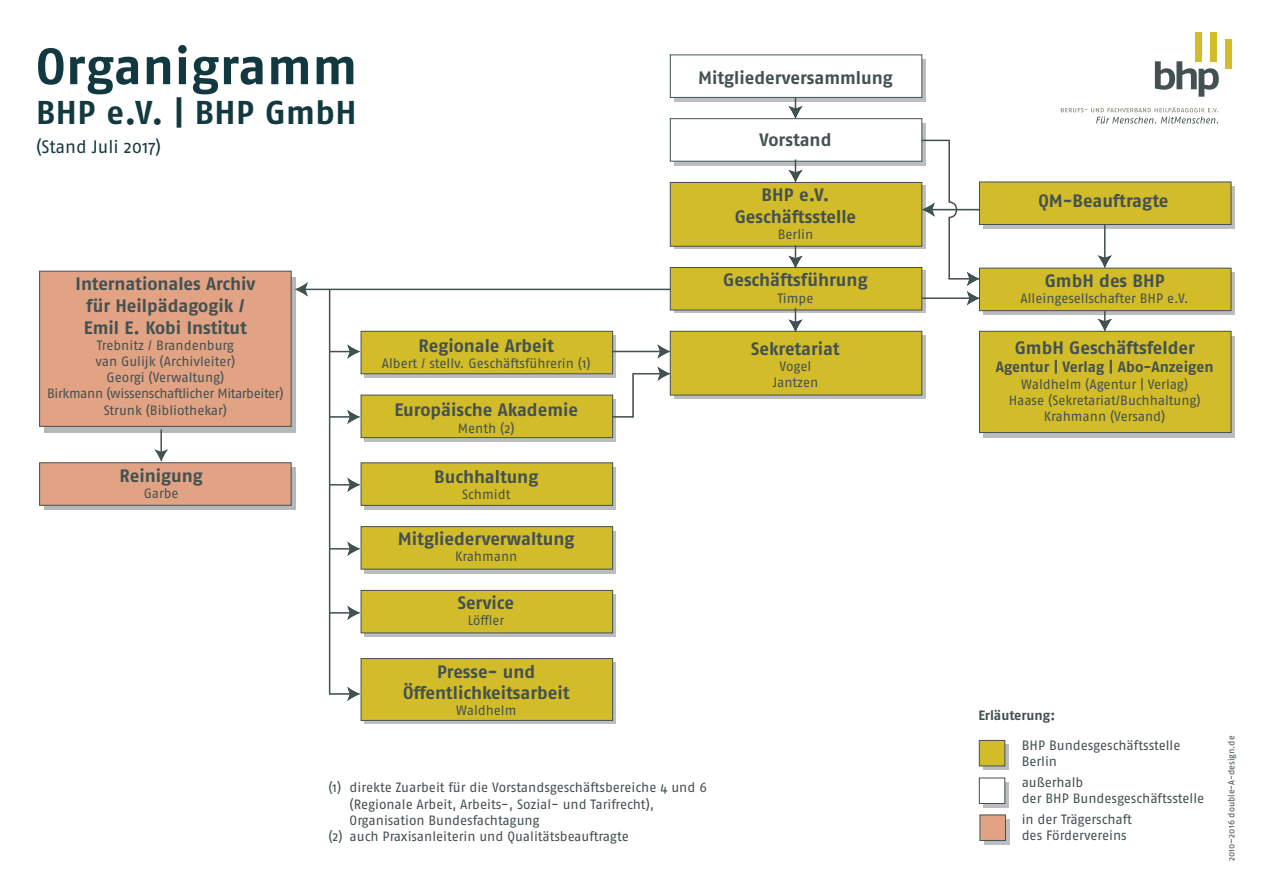
<style>
.page{position:relative;width:1263px;height:893px;background:#fff}
.page>*{position:absolute;margin:0;border:0;box-sizing:border-box;transform-origin:0 0}
.t1{font:700 51px "Fago No";letter-spacing:.01em;color:#133940}
.t2{font:700 33px "Fago No";letter-spacing:.015em;color:#133940}
.t3{font:700 18px/21.6px "Fago No";color:#435151;text-align:center}
.t4{font:18px "Fago No";color:#133940}
.t5{font:700 15px "Fago No";letter-spacing:-.005em;color:#435151}
.t6{font:13.5px/16.2px "Fago No";letter-spacing:-.005em;color:#435151;text-align:center}
.t7{font:13.5px/16.2px "Fago No Regular Tf";letter-spacing:-.005em;color:#435151}
.t8{font:13.5px "Fago No Bold Tf";letter-spacing:-.005em;color:#435151}
.t9{font:9px "Fago No";color:#435151}
</style>
<div class="page">
<div style="left:674px;top:59px;width:251px;height:43px;background:#bcbdc0"></div>
<div style="left:674px;top:123px;width:251px;height:42px;background:#bcbdc0"></div>
<div style="left:674px;top:185px;width:251px;height:64px;background:#bcbdc0"></div>
<svg style="left:365px;top:336px;width:251px;height:42px"></svg>
<div style="left:365px;top:662px;width:251px;height:62px;background:#bcbdc0"></div>
<div style="left:365px;top:467px;width:251px;height:43px;background:#bcbdc0"></div>
<svg style="left:365px;top:531px;width:251px;height:42px"></svg>
<svg style="left:365px;top:595px;width:251px;height:42px"></svg>
<svg style="left:365px;top:399px;width:251px;height:43px"></svg>
<svg style="left:674px;top:280px;width:251px;height:33px"></svg>
<svg style="left:674px;top:336px;width:251px;height:63px"></svg>
<svg style="left:983px;top:272px;width:252px;height:43px"></svg>
<div style="left:983px;top:336px;width:252px;height:102px;background:#bcbdc0"></div>
<div style="left:670px;top:55px;width:252px;height:43px;background:#fff;border:1px solid #435151"></div>
<div style="left:670px;top:118px;width:252px;height:44px;background:#fff;border:1px solid #435151"></div>
<div style="left:670px;top:182px;width:252px;height:65px;background:#d3bc29;border:1px solid #435151"></div>
<div style="left:361px;top:331px;width:252px;height:43px;background:#d3bc29;border:1px solid #435151"></div>
<div style="left:361px;top:658px;width:252px;height:63px;background:#d3bc29;border:1px solid #435151"></div>
<div style="left:361px;top:462px;width:252px;height:44px;background:#d3bc29;border:1px solid #435151"></div>
<div style="left:361px;top:526px;width:252px;height:43px;background:#d3bc29;border:1px solid #435151"></div>
<div style="left:361px;top:590px;width:252px;height:43px;background:#d3bc29;border:1px solid #435151"></div>
<div style="left:361px;top:395px;width:252px;height:43px;background:#d3bc29;border:1px solid #435151"></div>
<div style="left:670px;top:267px;width:252px;height:43px;background:#d3bc29;border:1px solid #435151"></div>
<div style="left:670px;top:331px;width:252px;height:64px;background:#d3bc29;border:1px solid #435151"></div>
<div style="left:979px;top:268px;width:252px;height:43px;background:#d3bc29;border:1px solid #435151"></div>
<div style="left:979px;top:331px;width:252px;height:102px;background:#d3bc29;border:1px solid #435151"></div>
<div style="left:44px;top:277px;width:251px;height:155px;background:linear-gradient(to right,#b4baba,#b4baba)"></div>
<div style="left:44px;top:467px;width:251px;height:42px;background:linear-gradient(to right,#b4baba,#b4baba)"></div>
<div style="left:39px;top:271px;width:252px;height:156px;background:#e2a384;border:1px solid #435151"></div>
<div style="left:39px;top:462px;width:252px;height:44px;background:#e2a384;border:1px solid #435151"></div>
<div style="left:983px;top:186px;width:252px;height:43px;background:#bcbdc0"></div>
<div style="left:979px;top:182px;width:252px;height:43px;background:#d3bc29;border:1px solid #435151"></div>
<div style="left:1195px;top:32px;width:7px;height:29px;background:#d3bc29"></div>
<div style="left:1210px;top:32px;width:7px;height:29px;background:#d3bc29"></div>
<div style="left:1225px;top:40px;width:6px;height:29px;background:#d3bc29"></div>
<svg style="left:1155px;top:61px;width:64px;height:36px"></svg>
<svg style="left:1061px;top:107px;width:157px;height:17px"></svg>
<svg style="left:788px;top:97px;width:15px;height:22px"></svg>
<svg style="left:788px;top:160px;width:15px;height:23px"></svg>
<svg style="left:1098px;top:311px;width:14px;height:21px"></svg>
<hr style="left:1104px;top:224px;width:1px;height:35px;background:#435151">
<svg style="left:1098px;top:255px;width:14px;height:13px"></svg>
<svg style="left:330px;top:344px;width:30px;height:15px"></svg>
<hr style="left:612px;top:351px;width:49px;height:1px;background:#435151">
<svg style="left:657px;top:344px;width:13px;height:15px"></svg>
<svg style="left:634px;top:367px;width:36px;height:14px"></svg>
<hr style="left:330px;top:416px;width:21px;height:2px;background:#435151">
<svg style="left:347px;top:410px;width:13px;height:14px"></svg>
<hr style="left:330px;top:693px;width:21px;height:2px;background:#435151">
<svg style="left:347px;top:687px;width:13px;height:14px"></svg>
<hr style="left:330px;top:484px;width:21px;height:2px;background:#435151">
<svg style="left:347px;top:478px;width:13px;height:14px"></svg>
<hr style="left:330px;top:548px;width:21px;height:2px;background:#435151">
<svg style="left:347px;top:542px;width:13px;height:14px"></svg>
<hr style="left:330px;top:612px;width:21px;height:2px;background:#435151">
<svg style="left:347px;top:606px;width:13px;height:14px"></svg>
<svg style="left:788px;top:308px;width:15px;height:24px"></svg>
<hr style="left:329px;top:289px;width:1px;height:406px;background:#435151">
<hr style="left:612px;top:416px;width:21px;height:2px;background:#435151">
<hr style="left:632px;top:373px;width:2px;height:45px;background:#435151">
<hr style="left:922px;top:297px;width:49px;height:2px;background:#435151">
<svg style="left:788px;top:245px;width:15px;height:24px"></svg>
<hr style="left:304px;top:289px;width:366px;height:1px;background:#435151">
<svg style="left:295px;top:282px;width:13px;height:14px"></svg>
<svg style="left:983px;top:745px;width:26px;height:25px"></svg>
<div style="left:979px;top:740px;width:26px;height:26px;background:#d3bc29;border:1px solid #435151"></div>
<svg style="left:983px;top:782px;width:26px;height:26px"></svg>
<div style="left:979px;top:778px;width:26px;height:26px;background:#fff;border:1px solid #435151"></div>
<hr style="left:948px;top:278px;width:23px;height:2px;background:#435151">
<svg style="left:967px;top:272px;width:13px;height:33px"></svg>
<hr style="left:931px;top:209px;width:49px;height:1px;background:#435151">
<svg style="left:922px;top:139px;width:36px;height:141px"></svg>
<div style="left:984px;top:819px;width:26px;height:26px;background:#bcbdc0"></div>
<div style="left:979px;top:814px;width:27px;height:27px;background:#e2a384;border:1px solid #435151"></div>
<hr style="left:160px;top:429px;width:2px;height:24px;background:#435151">
<svg style="left:154px;top:449px;width:14px;height:13px"></svg>
<h1 class="t1" style="left:36px;top:36px;width:323px">Organigramm</h1>
<h2 class="t2" style="left:36px;top:93px;width:322px">BHP e.V. | BHP GmbH</h2>
<h3 class="t4" style="left:36px;top:136px;width:127px">(Stand Juli 2017)</h3>
<h3 class="t3" style="left:76px;top:273px;width:181px">Internationales Archiv für Heilpädagogik /<br>Emil E. Kobi Institut</h3>
<p class="t6" style="left:47px;top:337px;width:238px">Trebnitz / Brandenburg<br>van Gulijk (Archivleiter)<br>Georgi (Verwaltung)<br>Birkmann (wissenschaftlicher Mitarbeiter)<br>Strunk (Bibliothekar)</p>
<h3 class="t3" style="left:120px;top:465px;width:85px">Reinigung</h3>
<p class="t6" style="left:144px;top:485px;width:37px">Garbe</p>
<h3 class="t3" style="left:418px;top:335px;width:137px">Regionale Arbeit</h3>
<p class="t6" style="left:382px;top:355px;width:210px">Albert / stellv. Geschäftsführerin (1)</p>
<h3 class="t3" style="left:394px;top:399px;width:185px">Europäische Akademie</h3>
<p class="t6" style="left:458px;top:420px;width:58px">Menth (2)</p>
<h3 class="t3" style="left:434px;top:466px;width:106px">Buchhaltung</h3>
<p class="t6" style="left:462px;top:486px;width:50px">Schmidt</p>
<h3 class="t3" style="left:398px;top:528px;width:178px">Mitgliederverwaltung</h3>
<p class="t6" style="left:455px;top:548px;width:64px">Krahmann</p>
<h3 class="t3" style="left:458px;top:592px;width:58px">Service</h3>
<p class="t6" style="left:468px;top:612px;width:38px">Löffler</p>
<h3 class="t3" style="left:403px;top:660px;width:168px">Presse- und<br>Öffentlichkeitsarbeit</h3>
<p class="t6" style="left:456px;top:702px;width:62px">Waldhelm</p>
<h3 class="t3" style="left:698px;top:67px;width:196px">Mitgliederversammlung</h3>
<h3 class="t3" style="left:759px;top:129px;width:73px">Vorstand</h3>
<h3 class="t3" style="left:735px;top:184px;width:123px">BHP e.V.<br>Geschäftsstelle</h3>
<p class="t6" style="left:778px;top:226px;width:37px">Berlin</p>
<h3 class="t3" style="left:723px;top:269px;width:146px">Geschäftsführung</h3>
<p class="t6" style="left:777px;top:290px;width:37px">Timpe</p>
<h3 class="t3" style="left:751px;top:337px;width:90px">Sekretariat</h3>
<p class="t6" style="left:773px;top:358px;width:47px">Vogel<br>Jantzen</p>
<p class="t6" style="left:328px;top:779px;width:380px">(1) direkte Zuarbeit für die Vorstandsgeschäftsbereiche 4 und 6</p>
<p class="t6" style="left:350px;top:796px;width:306px">(Regionale Arbeit, Arbeits-, Sozial- und Tarifrecht),</p>
<p class="t6" style="left:350px;top:812px;width:191px">Organisation Bundesfachtagung</p>
<p class="t6" style="left:328px;top:828px;width:302px">(2) auch Praxisanleiterin und Qualitätsbeauftragte</p>
<h3 class="t3" style="left:1038px;top:190px;width:132px">QM-Beauftragte</h3>
<h3 class="t3" style="left:1045px;top:270px;width:121px">GmbH des BHP</h3>
<p class="t6" style="left:1020px;top:290px;width:170px">Alleingesellschafter BHP e.V.</p>
<h3 class="t3" style="left:1015px;top:337px;width:182px">GmbH Geschäftsfelder</h3>
<p class="t5" style="left:996px;top:358px;width:219px">Agentur | Verlag | Abo-Anzeigen</p>
<p class="t6" style="left:1009px;top:376px;width:193px">Waldhelm (Agentur | Verlag)<br>Haase (Sekretariat/Buchhaltung)<br>Krahmann (Versand)</p>
<p class="t8" style="left:978px;top:708px;width:78px">Erläuterung:</p>
<p class="t7" style="left:1022px;top:737px;width:160px">BHP Bundesgeschäftsstelle<br>Berlin</p>
<p class="t7" style="left:1022px;top:774px;width:184px">außerhalb<br>der BHP Bundesgeschäftsstelle</p>
<p class="t7" style="left:1022px;top:811px;width:112px">in der Trägerschaft des Fördervereins</p>
<p class="t9" style="left:1226px;top:861px;width:127px;rotate:-90deg">2010–2016 double-A-design.de</p>
</div>
